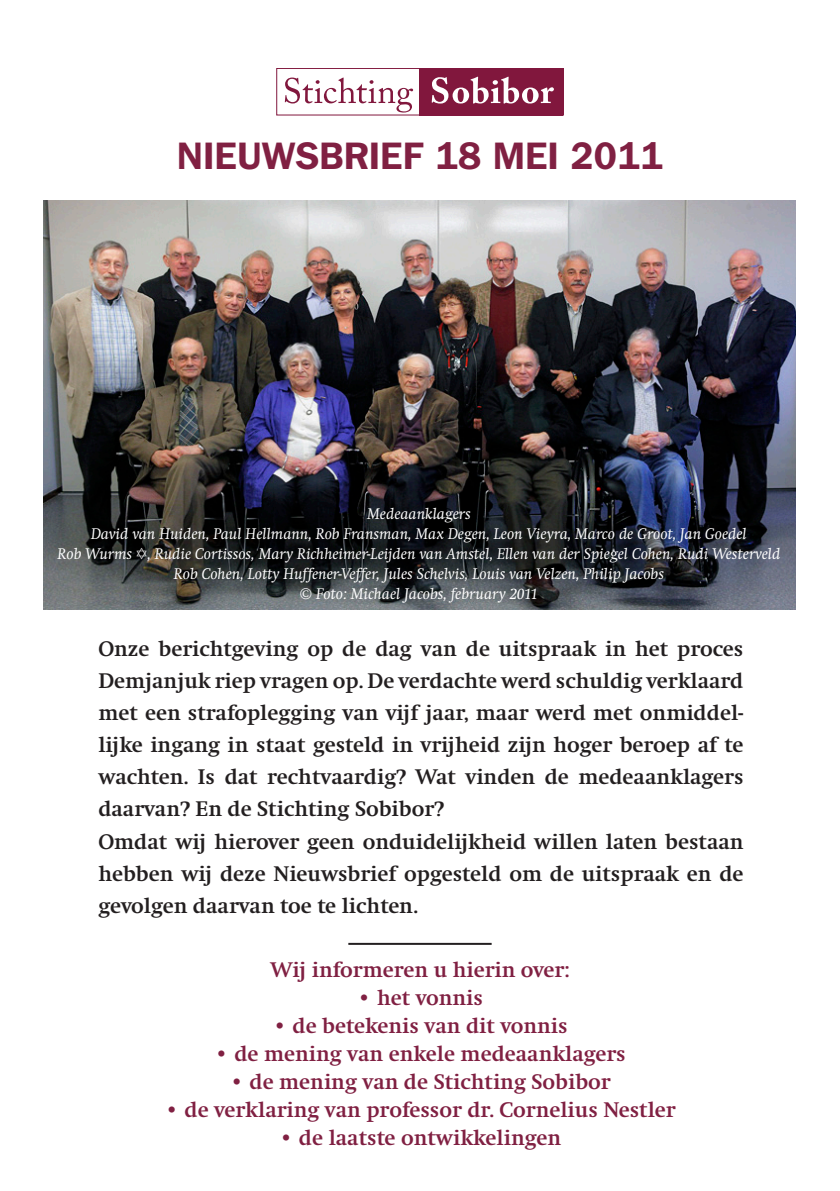
<style>
.page{position:relative;width:840px;height:1191px;background:#fff}
.page>*{position:absolute;margin:0;border:0;box-sizing:border-box;transform-origin:0 0}
.Tussenkopje{font:600 38px "Franklin Gothic IT Cby BT";color:#802042}
.Swift{font:700 22px/32px "Swift EF";color:#231f20;text-align:justify}
.Swift-2{font:700 22px "Swift EF";color:#802042}
.Fotobijschrift{font:italic 16px "Swift EF";color:#fff}
</style>
<div class="page">
<hr style="left:348px;top:943px;width:143px;height:2px;background:#231f20">
<div style="left:419px;top:68px;width:144px;height:47px;background:#81173d"></div>
<svg style="left:284px;top:78px;width:129px;height:35px"></svg>
<svg style="left:431px;top:77px;width:122px;height:27px"></svg>
<div style="left:276px;top:68px;width:287px;height:47px;border:1px solid #81173d"></div>
<img style="left:43px;top:201px;width:751px;height:408px">
<p class="Tussenkopje" style="left:177px;top:131px;width:487px">NIEUWSBRIEF 18 MEI 2011</p>
<p class="Fotobijschrift" style="left:367px;top:505px;width:105px">Medeaanklagers</p>
<p class="Fotobijschrift" style="left:91px;top:525px;width:657px">David van Huiden, Paul Hellmann, Rob Fransman, Max Degen, Leon Vieyra, Marco de Groot, Jan Goedel</p>
<p class="Fotobijschrift" style="left:58px;top:545px;width:723px">Rob Wurms ✡, Rudie Cortissos, Mary Richheimer-Leijden van Amstel, Ellen van der Spiegel Cohen, Rudi Westerveld</p>
<p class="Fotobijschrift" style="left:174px;top:565px;width:491px">Rob Cohen, Lotty Huffener-Veffer, Jules Schelvis, Louis van Velzen, Philip Jacobs</p>
<p class="Fotobijschrift" style="left:299px;top:585px;width:240px">© Foto: Michael Jacobs, february 2011</p>
<p class="Swift" style="left:98px;top:633px;width:646px">Onze berichtgeving op de dag van de uitspraak in het proces Demjanjuk riep vragen op. De verdachte werd schuldig verklaard met een strafoplegging van vijf jaar, maar werd met onmiddel&shy;lijke ingang in staat gesteld in vrijheid zijn hoger beroep af te wachten. Is dat rechtvaardig? Wat vinden de medeaanklagers daarvan? En de Stichting Sobibor?</p>
<p class="Swift" style="left:98px;top:825px;width:646px">Omdat wij hierover geen onduidelijkheid willen laten bestaan hebben wij deze Nieuwsbrief opgesteld om de uitspraak en de gevolgen daarvan toe te lichten.</p>
<p class="Swift-2" style="left:270px;top:957px;width:300px">Wij informeren u hierin over:</p>
<p class="Swift-2" style="left:357px;top:985px;width:127px">• het vonnis</p>
<p class="Swift-2" style="left:272px;top:1013px;width:296px">• de betekenis van dit vonnis</p>
<p class="Swift-2" style="left:214px;top:1041px;width:413px">• de mening van enkele medeaanklagers</p>
<p class="Swift-2" style="left:229px;top:1069px;width:382px">• de mening van de Stichting Sobibor</p>
<p class="Swift-2" style="left:164px;top:1097px;width:512px">• de verklaring van professor dr. Cornelius Nestler</p>
<p class="Swift-2" style="left:278px;top:1125px;width:284px">• de laatste ontwikkelingen</p>
</div>
